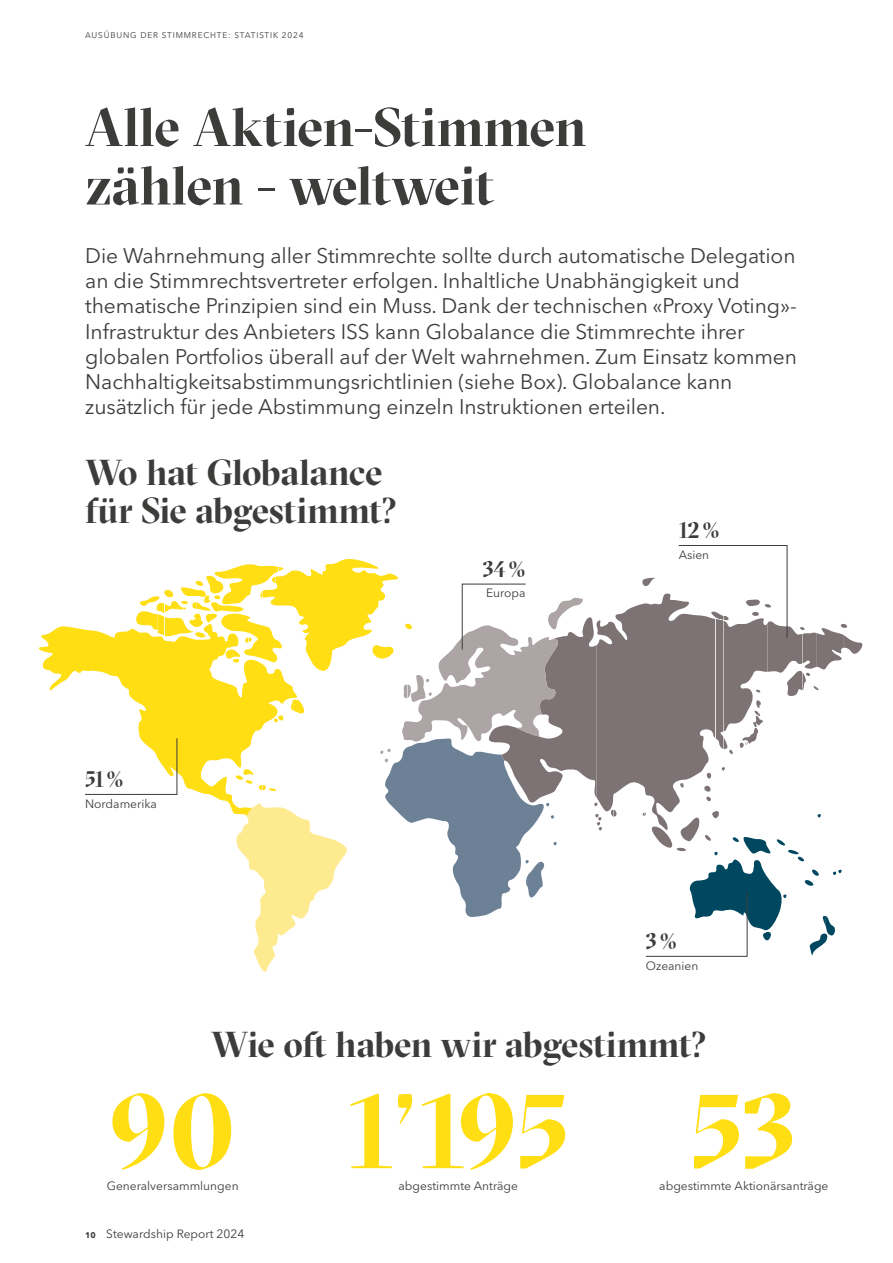
<style>
.page{position:relative;width:893px;height:1263px;background:#fff}
.page>*{position:absolute;margin:0;border:0;box-sizing:border-box;transform-origin:0 0}
.t1{font:700 104.7px "GT Sectra Display";letter-spacing:-.02em;color:#ffde14}
.t2{font:700 54px/58.5px "GT Sectra Display";letter-spacing:-.01em;color:#3c3c3b}
.t3{font:700 36px/37.5px "GT Sectra Display";letter-spacing:-.01em;color:#3c3c3b}
.t4{font:700 22.5px "GT Sectra Display";color:#3c3c3b;scale:.92 1}
.t5{font:21px/25.2px "Avenir Next LT Pro";letter-spacing:-.005em;color:#3c3c3b}
.t6{font:12px "Avenir Next LT Pro";color:#3c3c3b}
.t7{font:8.25px "Avenir Next LT Pro";letter-spacing:.1em;color:#3c3c3b}
.s1{font-weight:700;font-size:8.25px}
</style>
<div class="page">
<svg style="left:236px;top:816px;width:111px;height:156px"></svg>
<svg style="left:39px;top:559px;width:360px;height:257px"></svg>
<svg style="left:586px;top:577px;width:276px;height:254px"></svg>
<svg style="left:84px;top:737px;width:94px;height:58px"></svg>
<svg style="left:678px;top:545px;width:110px;height:93px"></svg>
<svg style="left:645px;top:814px;width:197px;height:143px"></svg>
<svg style="left:380px;top:583px;width:206px;height:334px"></svg>
<p class="t7" style="left:85px;top:30px;width:220px">AUSÜBUNG DER STIMMRECHTE: STATISTIK 2024</p>
<h2 class="t2" style="left:85px;top:98px;width:503px">Alle Aktien-Stimmen zählen - weltweit</h2>
<p class="t5" style="left:85px;top:243px;width:713px">Die Wahrnehmung aller Stimmrechte sollte durch automatische Delegation an die Stimmrechtsvertreter erfolgen. Inhaltliche Unabhängigkeit und thematische Prinzipien sind ein Muss. Dank der technischen «Proxy Voting»- Infrastruktur des Anbieters ISS kann Globalance die Stimmrechte ihrer globalen Portfolios überall auf der Welt wahrnehmen. Zum Einsatz kommen Nachhaltigkeitsabstimmungsrichtlinien (siehe Box). Globalance kann zusätzlich für jede Abstimmung einzeln Instruktionen erteilen.</p>
<h3 class="t3" style="left:85px;top:454px;width:314px">Wo hat Globalance für Sie abgestimmt?</h3>
<p class="t4" style="left:85px;top:766px;width:44px">51 %</p>
<p class="t6" style="left:85px;top:796px;width:73px">Nordamerika</p>
<p class="t4" style="left:483px;top:556px;width:48px">34 %</p>
<p class="t6" style="left:486px;top:586px;width:41px">Europa</p>
<p class="t4" style="left:679px;top:517px;width:46px">12 %</p>
<p class="t6" style="left:679px;top:547px;width:32px">Asien</p>
<p class="t4" style="left:646px;top:928px;width:35px">3 %</p>
<p class="t6" style="left:646px;top:958px;width:54px">Ozeanien</p>
<h3 class="t3" style="left:211px;top:1025px;width:497px">Wie oft haben wir abgestimmt?</h3>
<h1 class="t1" style="left:110px;top:1069px;width:461px">90 1’195</h1>
<p class="t6" style="left:399px;top:1178px;width:121px">abgestimmte Anträge</p>
<p class="t6" style="left:659px;top:1178px;width:171px">abgestimmte Aktionärsanträge</p>
<h1 class="t1" style="left:690px;top:1069px;width:110px">53</h1>
<p class="t6" style="left:107px;top:1178px;width:134px">Generalversammlungen</p>
<p class="t6" style="left:85px;top:1227px;width:161px"><span class="s1">10</span> Stewardship Report 2024</p>
</div>
